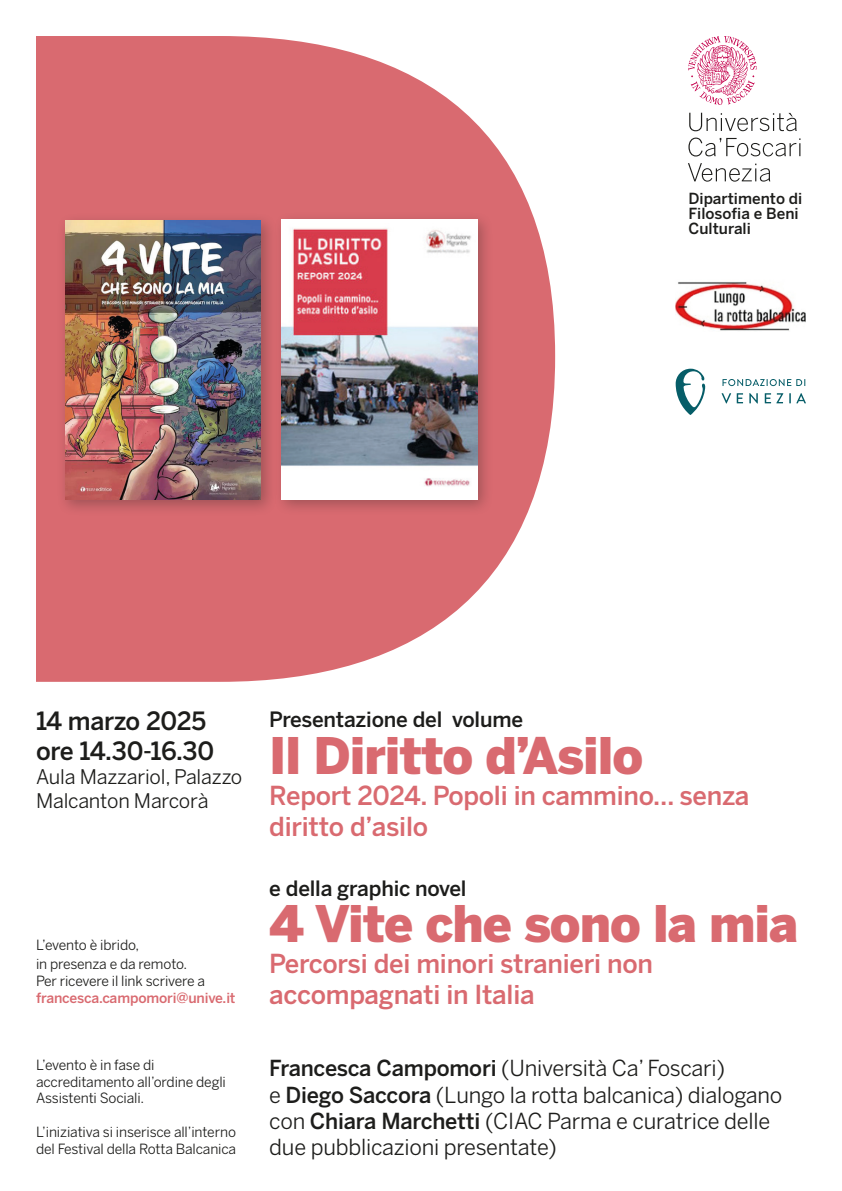
<style>
.page{position:relative;width:842px;height:1191px;background:#fff}
.page>*{position:absolute;margin:0;border:0;box-sizing:border-box;transform-origin:0 0}
.t1{font:900 50px "Benton Sans";letter-spacing:-.02em;color:#d96a70}
.t2{font:500 26px/31px "Benton Sans";letter-spacing:-.01em;color:#d96a70}
.t3{font:500 25px/30px "Benton Sans";letter-spacing:-.02em;color:#1d1d1b}
.t4{font:21.9px/26.3px "Benton Sans";letter-spacing:-.01em;color:#1d1d1b}
.t5{font:500 21px "Benton Sans";letter-spacing:-.01em;color:#1d1d1b}
.t6{font:20px/24px "Benton Sans";letter-spacing:-.01em;color:#1d1d1b}
.t7{font:500 15.2px/15.2px "Benton Sans";color:#1d1d1b}
.t8{font:14px/16.8px "Benton Sans";letter-spacing:-.01em;color:#1d1d1b}
.t9{font:500 14px "Benton Sans";letter-spacing:-.01em;color:#d96a70}
.s1{font-weight:500}
</style>
<div class="page">
<svg style="left:36px;top:36px;width:519px;height:646px;fill:#d96a70"></svg>
<svg style="left:689px;top:113px;width:108px;height:18px"></svg>
<svg style="left:688px;top:138px;width:112px;height:18px"></svg>
<svg style="left:688px;top:163px;width:82px;height:19px"></svg>
<svg style="left:688px;top:36px;width:69px;height:69px"></svg>
<img style="left:676px;top:282px;width:130px;height:49px">
<div style="left:57px;top:212px;width:220px;height:304px;background:#1d1d1b;opacity:.3"></div>
<img style="left:65px;top:220px;width:196px;height:280px">
<div style="left:273px;top:211px;width:220px;height:305px;background:#1d1d1b;opacity:.3"></div>
<img style="left:281px;top:220px;width:196px;height:280px">
<svg style="left:676px;top:369px;width:29px;height:46px"></svg>
<svg style="left:722px;top:379px;width:83px;height:7px"></svg>
<svg style="left:721px;top:393px;width:10px;height:10px"></svg>
<svg style="left:737px;top:393px;width:6px;height:10px"></svg>
<svg style="left:749px;top:393px;width:9px;height:10px"></svg>
<svg style="left:765px;top:393px;width:18px;height:10px"></svg>
<svg style="left:789px;top:393px;width:17px;height:10px"></svg>
<p class="t7" style="left:688px;top:190px;width:115px">Dipartimento di<br>Filosofia e Beni<br>Culturali</p>
<h3 class="t3" style="left:36px;top:705px;width:180px">14 marzo 2025 ore 14.30-16.30</h3>
<h3 class="t6" style="left:36px;top:764px;width:208px">Aula Mazzariol, Palazzo<br>Malcanton Marcorà</h3>
<p class="t8" style="left:36px;top:935px;width:153px;line-height:19.2px">L’evento è ibrido,<br>in presenza e da remoto.</p>
<p class="t8" style="left:36px;top:972px;width:171px">Per ricevere il link scrivere a</p>
<p class="t9" style="left:36px;top:989px;width:201px">francesca.campomori@unive.it</p>
<p class="t8" style="left:36px;top:1056px;width:191px">L’evento è in fase di accreditamento all’ordine degli<br>Assistenti Sociali.</p>
<p class="t8" style="left:36px;top:1123px;width:202px">L’iniziativa si inserisce all’interno del Festival della Rotta Balcanica</p>
<h3 class="t5" style="left:269px;top:706px;width:255px">Presentazione del volume</h3>
<h1 class="t1" style="left:269px;top:725px;width:376px">Il Diritto d’Asilo</h1>
<h2 class="t2" style="left:269px;top:779px;width:482px">Report 2024. Popoli in cammino… senza diritto d’asilo</h2>
<h3 class="t5" style="left:269px;top:875px;width:199px">e della graphic novel</h3>
<h1 class="t1" style="left:269px;top:894px;width:531px">4 Vite che sono la mia</h1>
<h2 class="t2" style="left:269px;top:948px;width:385px">Percorsi dei minori stranieri non accompagnati in Italia</h2>
<h3 class="t4" style="left:269px;top:1055px;width:514px"><span class="s1">Francesca Campomori</span> (Università Ca’ Foscari)<br>e <span class="s1">Diego Saccora</span> (Lungo la rotta balcanica) dialogano con <span class="s1">Chiara Marchetti</span> (CIAC Parma e curatrice delle due pubblicazioni presentate)</h3>
</div>
